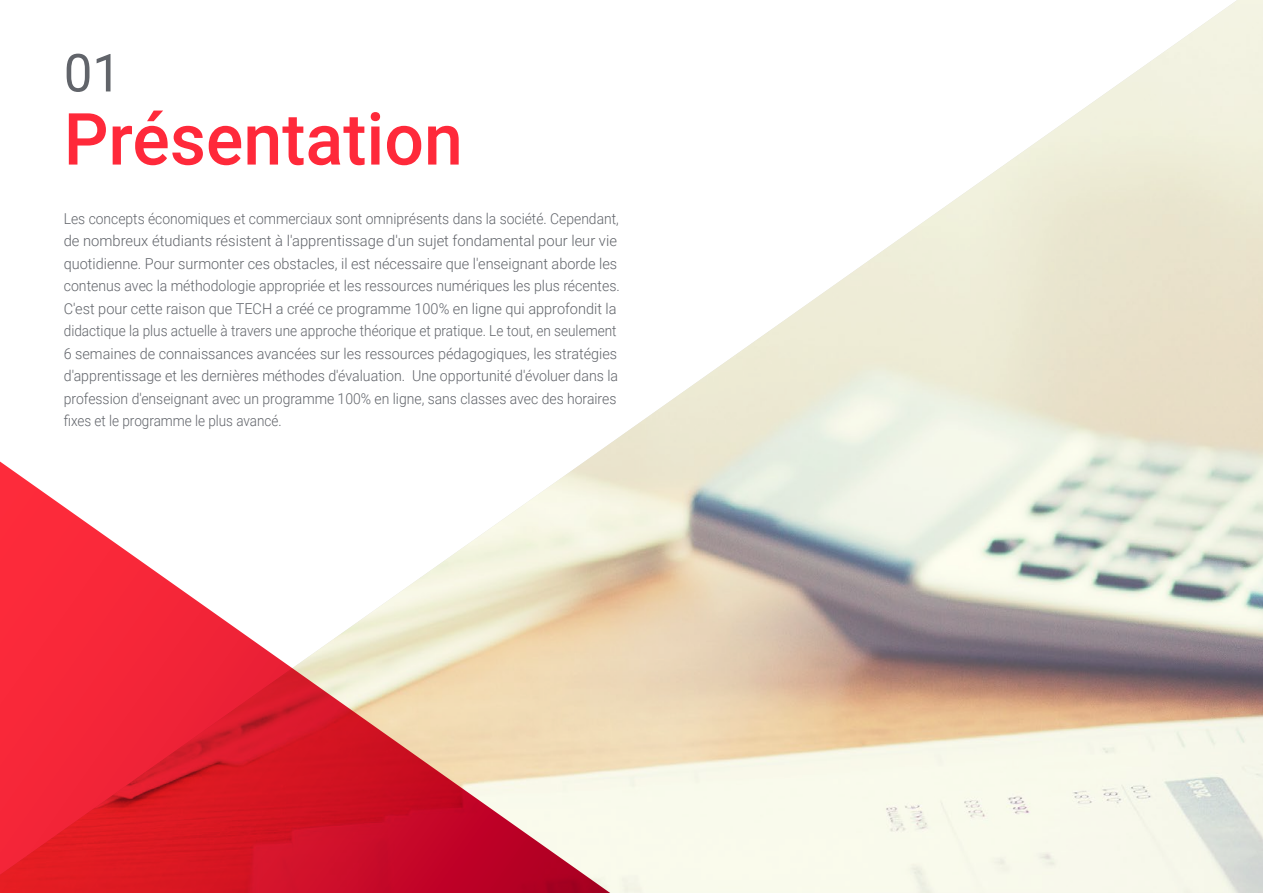
<style>
.page{position:relative;width:1263px;height:893px;background:#fff}
.page>*{position:absolute;margin:0;border:0;box-sizing:border-box;transform-origin:0 0}
.t1{font:500 72px "Roboto";color:#ff293a}
.t2{font:52.5px "Roboto";color:#61646a}
.t3{font:300 15px/22.5px "Roboto";color:#61646a;scale:.93 1}
</style>
<div class="page">
<img style="left:607px;top:0;width:656px;height:893px">
<svg style="left:0;top:446px;width:640px;height:447px"></svg>
<h2 class="t2" style="left:64px;top:36px;width:59px">01</h2>
<h1 class="t1" style="left:64px;top:89px;width:401px">Présentation</h1>
<p class="t3" style="left:64px;top:207px;width:599px">Les concepts économiques et commerciaux sont omniprésents dans la société. Cependant, de nombreux étudiants résistent à l'apprentissage d'un sujet fondamental pour leur vie quotidienne. Pour surmonter ces obstacles, il est nécessaire que l'enseignant aborde les contenus avec la méthodologie appropriée et les ressources numériques les plus récentes.<br>C'est pour cette raison que TECH a créé ce programme 100% en ligne qui approfondit la didactique la plus actuelle à travers une approche théorique et pratique. Le tout, en seulement 6 semaines de connaissances avancées sur les ressources pédagogiques, les stratégies d'apprentissage et les dernières méthodes d'évaluation. Une opportunité d'évoluer dans la profession d'enseignant avec un programme 100% en ligne, sans classes avec des horaires fixes et le programme le plus avancé.</p>
</div>
